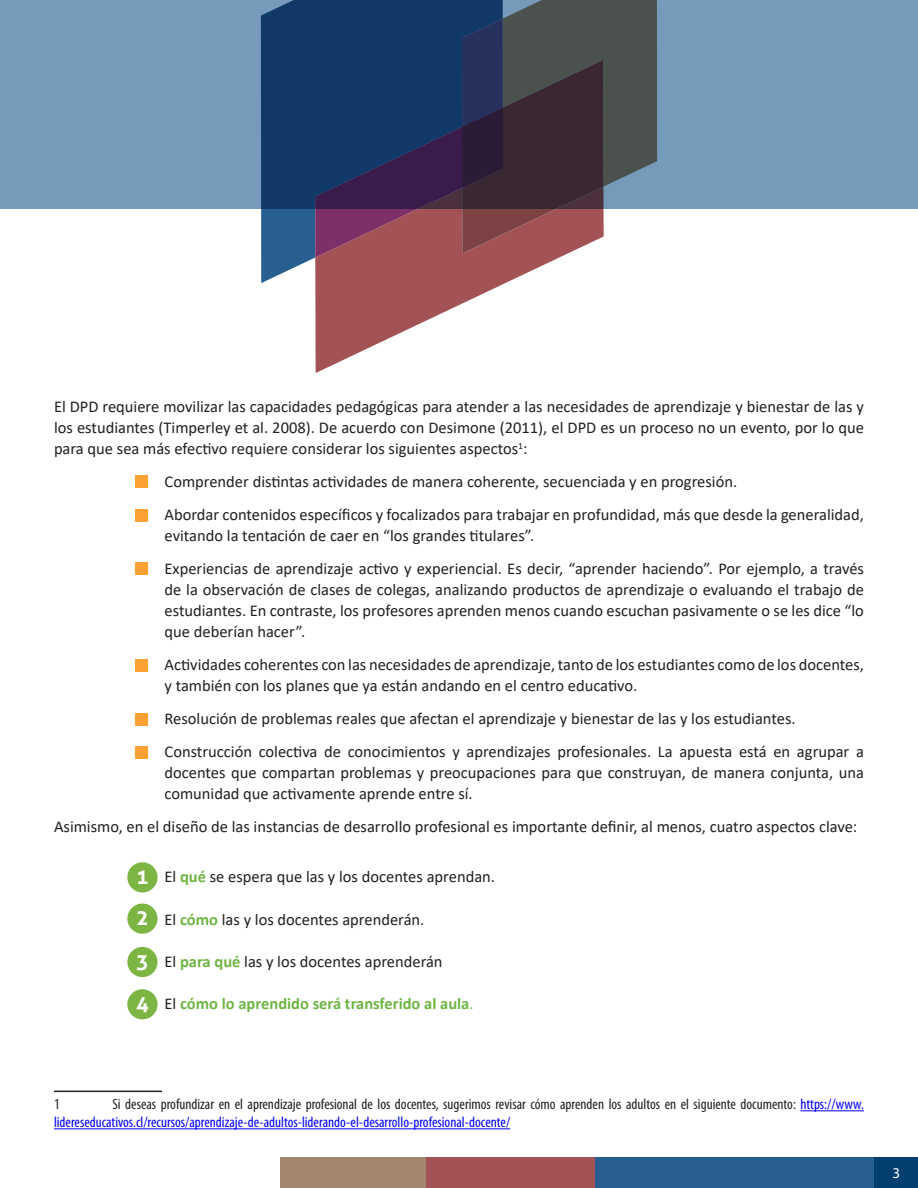
<style>
.page{position:relative;width:918px;height:1188px;background:#fff}
.page>*{position:absolute;margin:0;border:0;box-sizing:border-box;transform-origin:0 0}
.t1{font:700 21px "Aller";color:#fff}
.t2{font:16.5px/21px "Calibri";color:#231f20;text-align:justify}
.t3{font:700 16.5px "Calibri";color:#6eb544}
.t4{font:condensed 15px/18px "Myriad Pro";color:#231f20}
.t5{font:15px "Myriad Pro";color:#fff}
.s1{font-family:"Times New Roman"}
.s2{font-weight:700;color:#6eb544}
.s3{font-family:"Times New Roman";font-weight:400;color:#231f20}
.s4{font-weight:400;color:#231f20}
.s5{font-weight:400}
.s6{color:#00f}
</style>
<div class="page">
<hr style="left:54px;top:1091px;width:108px;height:1px;background:#231f20">
<hr style="left:800px;top:1110px;width:64px;height:1px;background:#00f">
<hr style="left:54px;top:1128px;width:456px;height:1px;background:#00f">
<div style="left:0;top:0;width:918px;height:208px;background:#769ab9"></div>
<svg style="left:261px;top:0;width:54px;height:283px;background:#224c79"></svg>
<svg style="left:315px;top:257px;width:245px;height:116px"></svg>
<svg style="left:315px;top:0;width:342px;height:257px;background:#46435a"></svg>
<div style="left:135px;top:475px;width:12px;height:12px;background:#ffa033"></div>
<div style="left:135px;top:509px;width:12px;height:12px;background:#ffa033"></div>
<div style="left:135px;top:563px;width:12px;height:12px;background:#ffa033"></div>
<div style="left:135px;top:659px;width:12px;height:12px;background:#ffa033"></div>
<div style="left:135px;top:713px;width:12px;height:12px;background:#ffa033"></div>
<div style="left:135px;top:746px;width:12px;height:12px;background:#ffa033"></div>
<div style="left:127px;top:862px;width:31px;height:30px;background:#7cb544;border-radius:50%"></div>
<div style="left:127px;top:904px;width:31px;height:30px;background:#7cb544;border-radius:50%"></div>
<div style="left:127px;top:947px;width:31px;height:30px;background:#7cb544;border-radius:50%"></div>
<div style="left:127px;top:989px;width:31px;height:30px;background:#7cb544;border-radius:50%"></div>
<div style="left:281px;top:1157px;width:637px;height:31px;background:#265f90"></div>
<div style="left:874px;top:1157px;width:44px;height:31px;background:#003f70"></div>
<div style="left:281px;top:1157px;width:314px;height:31px;background:#a35256"></div>
<div style="left:281px;top:1157px;width:145px;height:31px;background:#a2876c"></div>
<p class="t2" style="left:54px;top:396px;width:812px">El DPD requiere movilizar las capacidades pedagógicas para atender a las necesidades de aprendizaje y bienestar de las y los estudiantes (Timperley et al. 2008). De acuerdo con Desimone (2011), el DPD es un proceso no un evento, por lo que para que sea más efectivo requiere considerar los siguientes aspectos<sup>1</sup>:</p>
<p class="t2" style="left:138px;top:471px;width:601px">• Comprender distintas actividades de manera coherente, secuenciada y en progresión.</p>
<p class="t2" style="left:165px;top:504px;width:701px;text-indent:-27px">• Abordar contenidos específicos y focalizados para trabajar en profundidad, más que desde la generalidad, evitando la tentación de caer en “los grandes titulares”.</p>
<p class="t2" style="left:165px;top:558px;width:701px;text-indent:-27px">• Experiencias de aprendizaje activo y experiencial. Es decir, “aprender haciendo”. Por ejemplo, a través de la observación de clases de colegas, analizando productos de aprendizaje o evaluando el trabajo de estudiantes. En contraste, los profesores aprenden menos cuando escuchan pasivamente o se les dice “lo que deberían hacer”.</p>
<p class="t2" style="left:165px;top:654px;width:701px;text-indent:-27px">• Actividades coherentes con las necesidades de aprendizaje, tanto de los estudiantes como de los docentes, y también con los planes que ya están andando en el centro educativo.</p>
<p class="t2" style="left:138px;top:708px;width:660px">• Resolución de problemas reales que afectan el aprendizaje y bienestar de las y los estudiantes.</p>
<p class="t2" style="left:165px;top:741px;width:701px;text-indent:-27px">• Construcción colectiva de conocimientos y aprendizajes profesionales. La apuesta está en agrupar a docentes que compartan problemas y preocupaciones para que construyan, de manera conjunta, una comunidad que activamente aprende entre sí.</p>
<p class="t2" style="left:54px;top:816px;width:805px">Asimismo, en el diseño de las instancias de desarrollo profesional es importante definir, al menos, cuatro aspectos clave:</p>
<p class="t2" style="left:138px;top:866px;width:359px"><span class="s1">1.</span> El <span class="s2">qué</span> se espera que las y los docentes aprendan.</p>
<p class="t2" style="left:138px;top:908px;width:288px"><span class="s1">2.</span> El <span class="s2">cómo</span> las y los docentes aprenderán.</p>
<p class="t2" style="left:138px;top:950px;width:307px"><span class="s1">3.</span> El <span class="s2">para qué</span> las y los docentes aprenderán</p>
<p class="t3" style="left:138px;top:992px;width:337px"><span class="s3">4.</span> <span class="s4">El</span> cómo lo aprendido será transferido al aula<span class="s5">.</span></p>
<p class="t1" style="left:136px;top:864px;width:14px">1</p>
<p class="t1" style="left:136px;top:905px;width:14px">2</p>
<p class="t1" style="left:136px;top:948px;width:14px">3</p>
<p class="t1" style="left:136px;top:991px;width:14px">4</p>
<p class="t4" style="left:54px;top:1095px;width:812px;text-indent:59px">Si deseas profundizar en el aprendizaje profesional de los docentes, sugerimos revisar cómo aprenden los adultos en el siguiente documento: <span class="s6">https://www. lidereseducativos.cl/recursos/aprendizaje-de-adultos-liderando-el-desarrollo-profesional-docente/</span></p>
<p class="t4" style="left:54px;top:1095px;width:7px">1</p>
<p class="t5" style="left:892px;top:1164px;width:9px">3</p>
</div>
